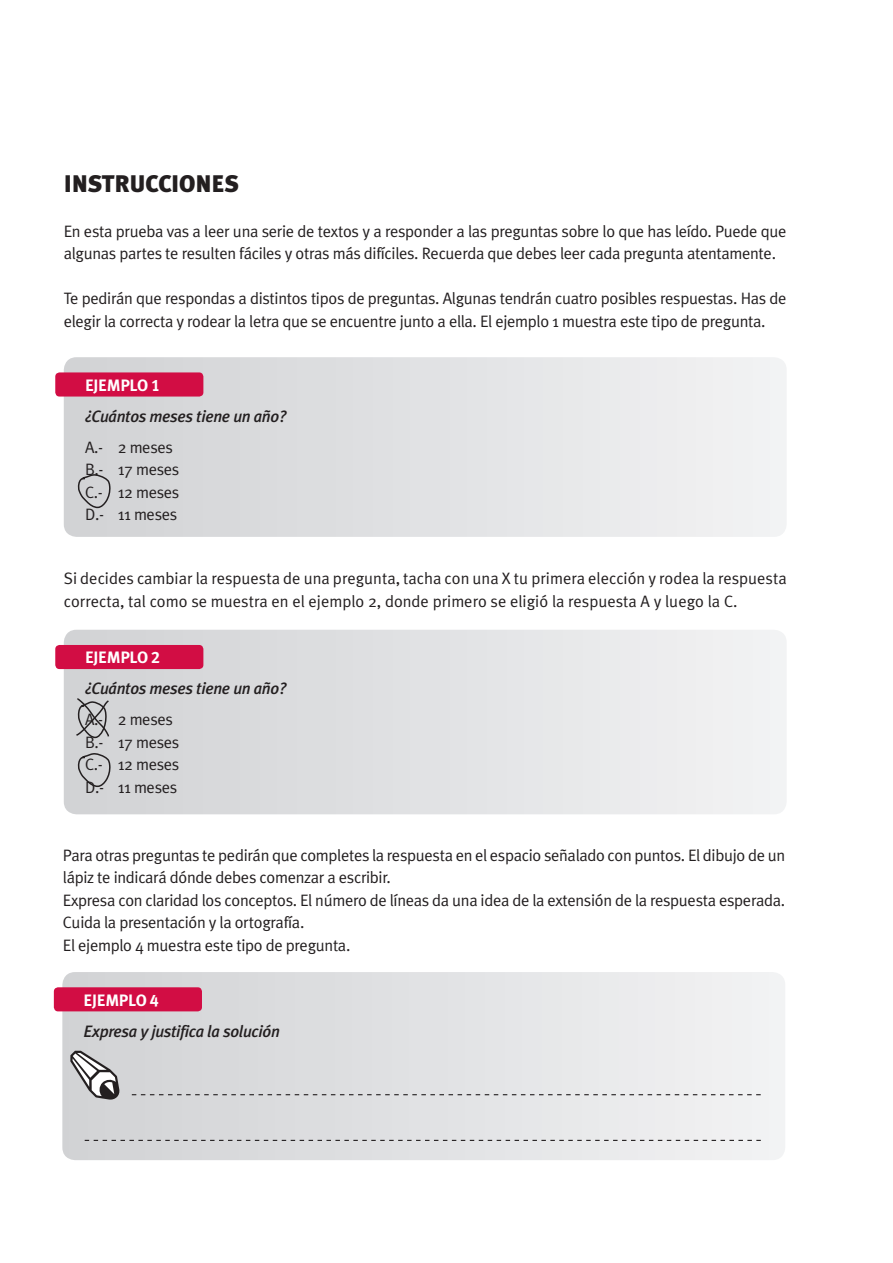
<style>
.page{position:relative;width:893px;height:1263px;background:#fff}
.page>*{position:absolute;margin:0;border:0;box-sizing:border-box;transform-origin:0 0}
.t1{font:900 24px "Meta Plus";color:#231f20}
.t2{font:16.5px/22.5px "Meta Plus";letter-spacing:-.02em;color:#231f20}
.t3{font:16.5px/22.5px "Meta Plus";color:#231f20}
.t4{font:italic 500 16.5px "Meta Plus";letter-spacing:-.02em;color:#231f20}
.t5{font:16.5px "Meta Plus Bold Caps";letter-spacing:-.02em;color:#fff}
</style>
<div class="page">
<svg style="left:64px;top:357px;width:722px;height:180px;background:#e1e2e4"></svg>
<div style="left:55px;top:372px;width:148px;height:25px;background:#d20d44;border-radius:4px"></div>
<svg style="left:64px;top:630px;width:722px;height:184px;background:#e2e2e4"></svg>
<div style="left:55px;top:645px;width:148px;height:24px;background:#d20d44;border-radius:4px"></div>
<svg style="left:77px;top:473px;width:34px;height:36px"></svg>
<svg style="left:77px;top:752px;width:34px;height:36px"></svg>
<svg style="left:74px;top:697px;width:36px;height:42px;background:#b1b1b3"></svg>
<svg style="left:62px;top:972px;width:723px;height:188px;background:#e1e2e4"></svg>
<div style="left:54px;top:987px;width:148px;height:24px;background:#d20d44;border-radius:4px"></div>
<svg style="left:132px;top:1094px;width:629px;height:1px"></svg>
<svg style="left:85px;top:1140px;width:676px;height:1px"></svg>
<svg style="left:70px;top:1051px;width:50px;height:49px"></svg>
<h1 class="t1" style="left:64px;top:170px;width:23px">INSTRUCCIONES</h1>
<p class="t2" style="left:64px;top:220px;width:724px">En esta prueba vas a leer una serie de textos y a responder a las preguntas sobre lo que has leído. Puede que algunas partes te resulten fáciles y otras más difíciles. Recuerda que debes leer cada pregunta atentamente.</p>
<p class="t2" style="left:64px;top:287px;width:724px">Te pedirán que respondas a distintos tipos de preguntas. Algunas tendrán cuatro posibles respuestas. Has de elegir la correcta y rodear la letra que se encuentre junto a ella. El ejemplo 1 muestra este tipo de pregunta.</p>
<p class="t5" style="left:85px;top:375px;width:76px">EJEMPLO 1</p>
<p class="t4" style="left:85px;top:406px;width:203px">¿Cuántos meses tiene un año?</p>
<p class="t2" style="left:85px;top:436px;width:96px">A.- 2 meses<br>B.- 17 meses<br>C.- 12 meses<br>D.- 11 meses</p>
<p class="t3" style="left:64px;top:567px;width:724px">Si decides cambiar la respuesta de una pregunta, tacha con una X tu primera elección y rodea la respuesta correcta, tal como se muestra en el ejemplo 2, donde primero se eligió la respuesta A y luego la C.</p>
<p class="t5" style="left:85px;top:648px;width:76px">EJEMPLO 2</p>
<p class="t4" style="left:85px;top:679px;width:203px">¿Cuántos meses tiene un año?</p>
<p class="t2" style="left:85px;top:708px;width:96px">A.- 2 meses<br>B.- 17 meses<br>C.- 12 meses<br>D.- 11 meses</p>
<p class="t2" style="left:63px;top:843px;width:724px">Para otras preguntas te pedirán que completes la respuesta en el espacio señalado con puntos. El dibujo de un lápiz te indicará dónde debes comenzar a escribir.<br>Expresa con claridad los conceptos. El número de líneas da una idea de la extensión de la respuesta esperada.<br>Cuida la presentación y la ortografía.<br>El ejemplo 4 muestra este tipo de pregunta.</p>
<p class="t5" style="left:84px;top:990px;width:76px">EJEMPLO 4</p>
<p class="t4" style="left:84px;top:1021px;width:198px">Expresa y justifica la solución</p>
</div>
